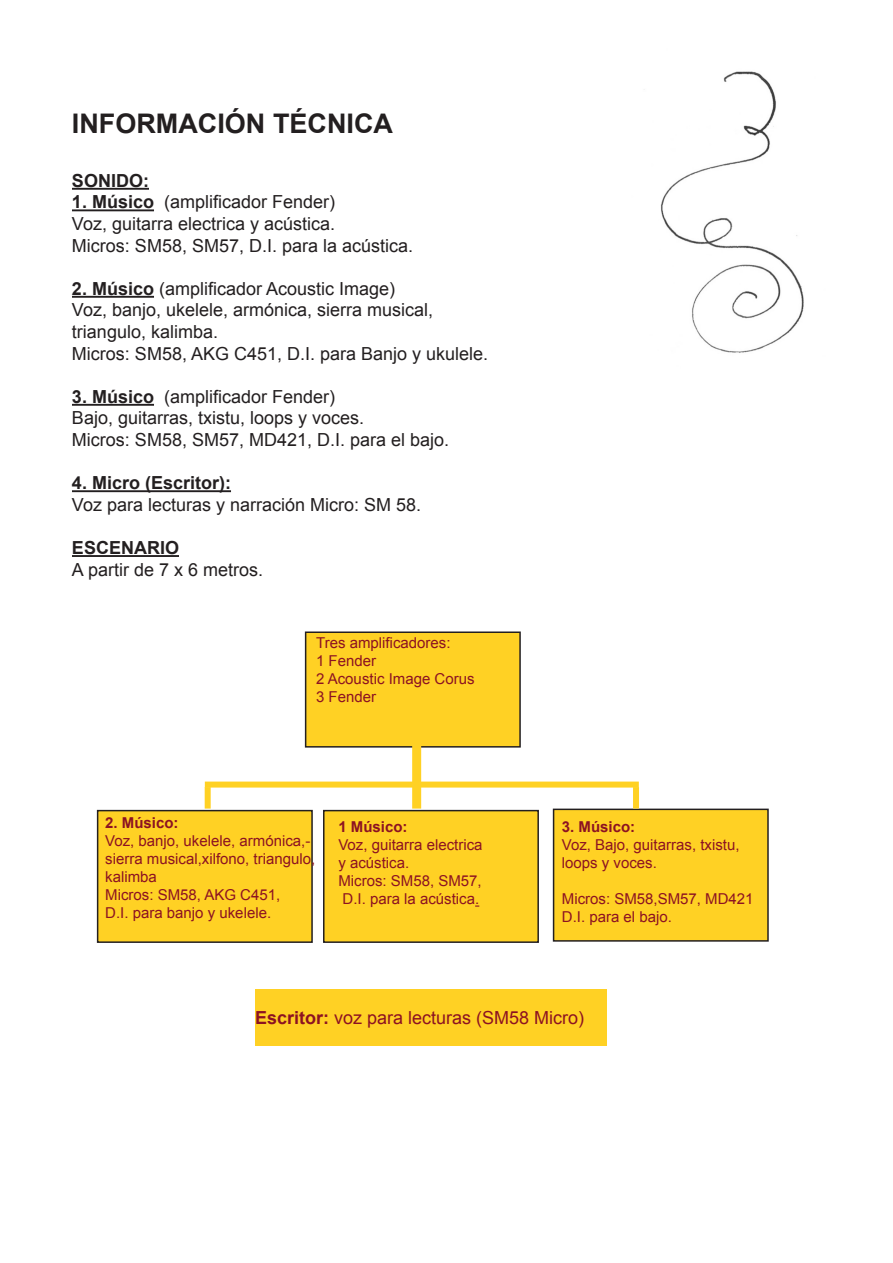
<style>
.page{position:relative;width:893px;height:1263px;background:#fff}
.page>*{position:absolute;margin:0;border:0;box-sizing:border-box;transform-origin:0 0}
.t1{font:700 27px "Arial";color:#231f20}
.t2{font:18px "Arial";color:#231f20}
.t3{font:18px "Arial";color:#8c1222}
.t4{font:700 18px "Arial";color:#231f20}
.t5{font:15px/18px "Arial";color:#8c1222}
.t6{font:700 15px "Arial";color:#8c1222}
.s1{font-weight:700}
</style>
<div class="page">
<hr style="left:72px;top:188px;width:77px;height:2px;background:#231f20">
<hr style="left:72px;top:209px;width:82px;height:2px;background:#231f20">
<hr style="left:72px;top:296px;width:82px;height:2px;background:#231f20">
<hr style="left:72px;top:404px;width:82px;height:2px;background:#231f20">
<hr style="left:72px;top:490px;width:159px;height:2px;background:#231f20">
<hr style="left:72px;top:555px;width:107px;height:2px;background:#231f20">
<div style="left:98px;top:811px;width:214px;height:131px;background:#ffd124"></div>
<div style="left:97px;top:810px;width:216px;height:133px;border:2px solid #231f20"></div>
<div style="left:306px;top:632px;width:214px;height:115px;background:#ffd124"></div>
<div style="left:305px;top:631px;width:216px;height:117px;border:2px solid #231f20"></div>
<div style="left:554px;top:809px;width:214px;height:132px;background:#ffd124"></div>
<div style="left:553px;top:809px;width:216px;height:133px;border:2px solid #231f20"></div>
<div style="left:324px;top:811px;width:214px;height:131px;background:#ffd124"></div>
<div style="left:323px;top:810px;width:216px;height:133px;border:2px solid #231f20"></div>
<div style="left:412px;top:719px;width:9px;height:90px;background:#ffd124"></div>
<div style="left:205px;top:787px;width:6px;height:22px;background:#ffd124"></div>
<div style="left:633px;top:787px;width:6px;height:22px;background:#ffd124"></div>
<div style="left:205px;top:781px;width:434px;height:6px;background:#ffd124"></div>
<div style="left:255px;top:989px;width:352px;height:56px;background:#ffd124"></div>
<img style="left:661px;top:71px;width:143px;height:282px">
<p class="t1" style="left:72px;top:105px;width:322px">INFORMACIÓN TÉCNICA</p>
<p class="t4" style="left:72px;top:169px;width:79px">SONIDO:</p>
<p class="t2" style="left:72px;top:190px;width:265px"><span class="s1">1. Músico</span> (amplificador Fender)</p>
<p class="t2" style="left:72px;top:212px;width:265px">Voz, guitarra electrica y acústica.</p>
<p class="t2" style="left:72px;top:234px;width:343px">Micros: SM58, SM57, D.I. para la acústica.</p>
<p class="t2" style="left:72px;top:277px;width:325px"><span class="s1">2. Músico</span> (amplificador Acoustic Image)</p>
<p class="t2" style="left:72px;top:298px;width:363px">Voz, banjo, ukelele, armónica, sierra musical,</p>
<p class="t2" style="left:72px;top:320px;width:148px">triangulo, kalimba.</p>
<p class="t2" style="left:72px;top:342px;width:418px">Micros: SM58, AKG C451, D.I. para Banjo y ukulele.</p>
<p class="t2" style="left:72px;top:385px;width:265px"><span class="s1">3. Músico</span> (amplificador Fender)</p>
<p class="t2" style="left:72px;top:406px;width:294px">Bajo, guitarras, txistu, loops y voces.</p>
<p class="t2" style="left:72px;top:428px;width:379px">Micros: SM58, SM57, MD421, D.I. para el bajo.</p>
<p class="t4" style="left:72px;top:471px;width:161px">4. Micro (Escritor):</p>
<p class="t2" style="left:72px;top:493px;width:351px">Voz para lecturas y narración Micro: SM 58.</p>
<p class="t4" style="left:72px;top:536px;width:109px">ESCENARIO</p>
<p class="t2" style="left:72px;top:558px;width:193px">A partir de 7 x 6 metros.</p>
<p class="t5" style="left:316px;top:634px;width:136px">Tres amplificadores:</p>
<p class="t5" style="left:316px;top:652px;width:62px">1 Fender</p>
<p class="t5" style="left:316px;top:670px;width:160px">2 Acoustic Image Corus</p>
<p class="t5" style="left:316px;top:688px;width:62px">3 Fender</p>
<p class="t6" style="left:105px;top:812px;width:75px">2. Músico:</p>
<p class="t5" style="left:105px;top:831px;width:212px">Voz, banjo, ukelele, armónica,- sierra musical,xilfono, triangulo, kalimba</p>
<p class="t5" style="left:105px;top:885px;width:177px">Micros: SM58, AKG C451,</p>
<p class="t5" style="left:105px;top:903px;width:167px">D.I. para banjo y ukelele.</p>
<p class="t6" style="left:338px;top:817px;width:71px">1 Músico:</p>
<p class="t5" style="left:338px;top:836px;width:146px">Voz, guitarra electrica</p>
<p class="t5" style="left:338px;top:854px;width:72px">y acústica.</p>
<p class="t5" style="left:338px;top:872px;width:145px">Micros: SM58, SM57,</p>
<p class="t5" style="left:343px;top:890px;width:138px">D.I. para la acústica.</p>
<p class="t6" style="left:562px;top:817px;width:75px">3. Músico:</p>
<p class="t5" style="left:562px;top:836px;width:179px">Voz, Bajo, guitarras, txistu,</p>
<p class="t5" style="left:562px;top:854px;width:97px">loops y voces.</p>
<p class="t5" style="left:562px;top:890px;width:193px">Micros: SM58,SM57, MD421</p>
<p class="t5" style="left:562px;top:908px;width:112px">D.I. para el bajo.</p>
<p class="t3" style="left:255px;top:1006px;width:331px"><span class="s1">Escritor:</span> voz para lecturas (SM58 Micro)</p>
</div>
